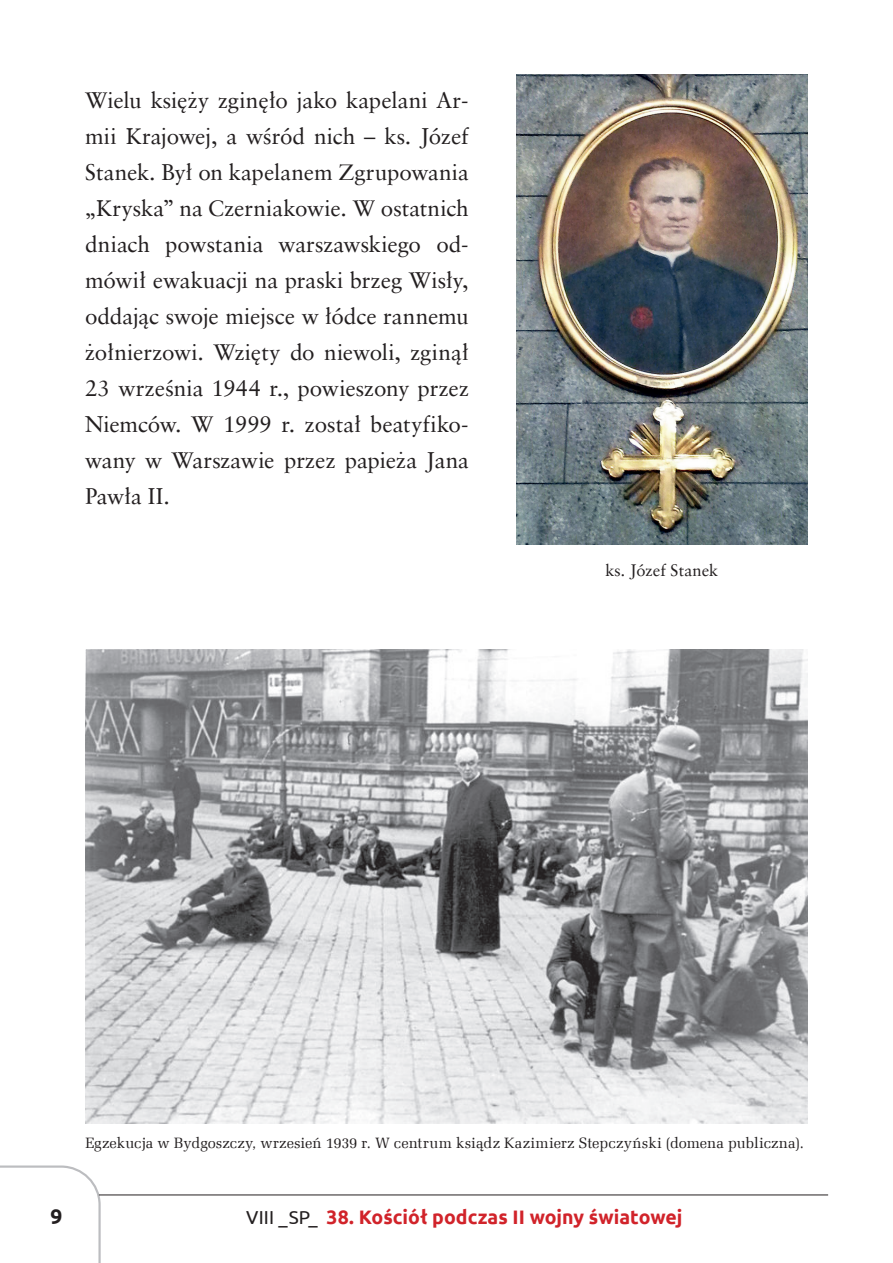
<style>
.page{position:relative;width:893px;height:1263px;background:#fff}
.page>*{position:absolute;margin:0;border:0;box-sizing:border-box;transform-origin:0 0}
.t1{font:22.5px/36px "Class Garmnd EU Normal";letter-spacing:.005em;color:#231f20;text-align:justify}
.t2{font:700 21px "Ubuntu";color:#231f20}
.t3{font:700 19.5px "Ubuntu";color:#d1232a}
.t4{font:16.5px "Class Garmnd EU Normal";color:#231f20}
.t5{font:15px "Zapf Ellipt EU";letter-spacing:.005em;color:#231f20}
.s1{font-weight:400;font-size:18.75px;color:#231f20}
</style>
<div class="page">
<svg style="left:0;top:1165px;width:101px;height:98px"></svg>
<hr style="left:99px;top:1195px;width:729px;height:1px;background:#231f20">
<img style="left:86px;top:649px;width:722px;height:474px">
<img style="left:516px;top:74px;width:292px;height:470px">
<p class="t1" style="left:85px;top:83px;width:385px">Wielu księży zginęło jako kapelani Ar&shy;mii Krajowej, a wśród nich – ks. Józef Stanek. Był on kapelanem Zgrupowania „Kryska” na Czerniakowie. W ostatnich dniach powstania warszawskiego od&shy;mówił ewakuacji na praski brzeg Wisły, oddając swoje miejsce w łódce rannemu żołnierzowi. Wzięty do niewoli, zginął 23 września 1944 r., powieszony przez Niemców. W 1999 r. został beatyfiko&shy;wany w Warszawie przez papieża Jana Pawła II.</p>
<p class="t4" style="left:605px;top:560px;width:114px">ks. Józef Stanek</p>
<p class="t5" style="left:85px;top:1133px;width:720px">Egzekucja w Bydgoszczy, wrzesień 1939 r. W centrum ksiądz Kazimierz Stepczyński (domena publiczna).</p>
<p class="t2" style="left:50px;top:1204px;width:13px">9</p>
<p class="t3" style="left:246px;top:1205px;width:438px"><span class="s1">VIII _SP_</span> 38. Kościół podczas II wojny światowej</p>
</div>
